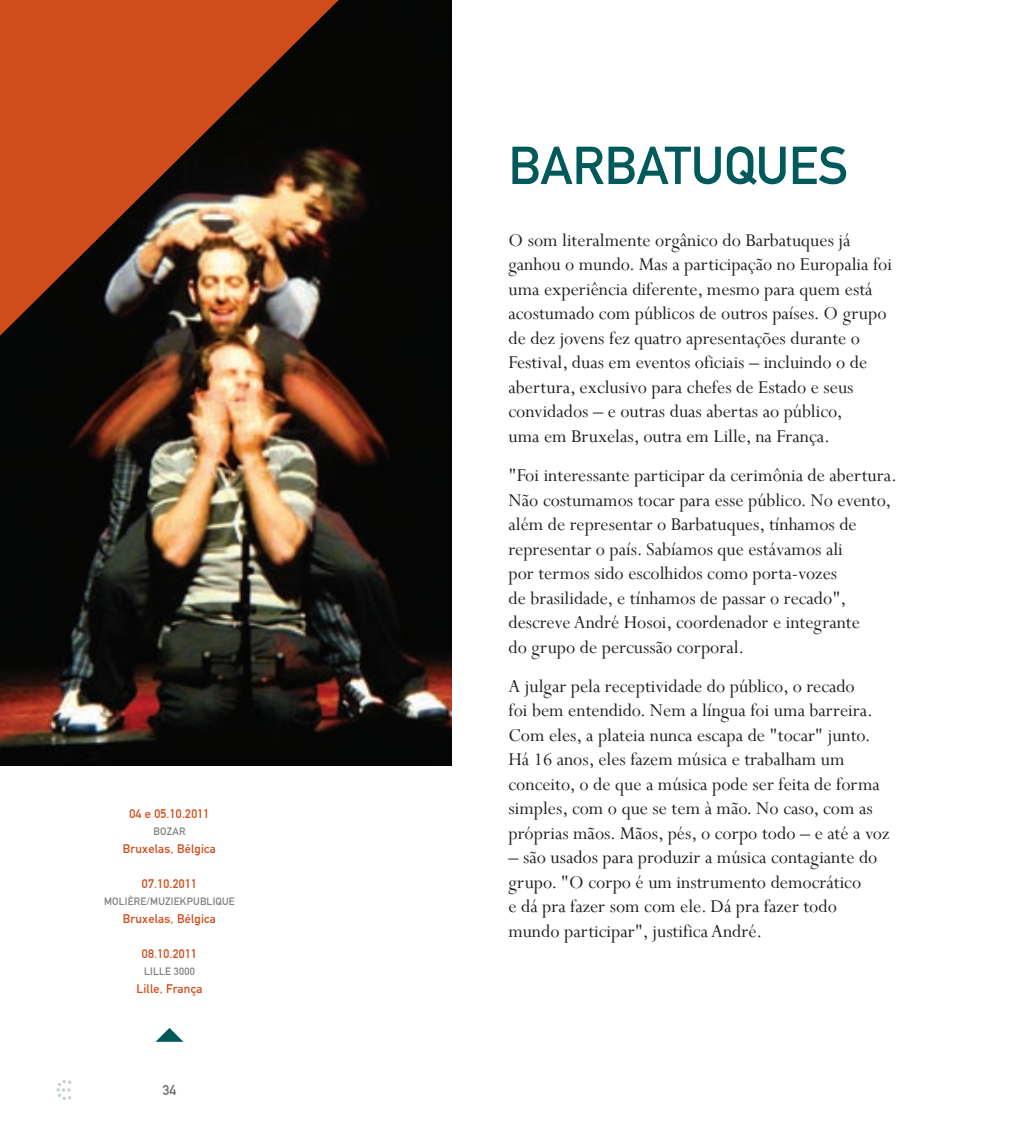
<style>
.page{position:relative;width:1017px;height:1141px;background:#fff}
.page>*{position:absolute;margin:0;border:0;box-sizing:border-box;transform-origin:0 0}
.t1{font:52.5px "DIN Mittelschrift";color:#00595a}
.t2{font:20.12px/24.5px "Perpetua";color:#231f20}
.t3{font:14px "DIN Mittelschrift";color:#6c6d70}
.t4{font:12.25px "DIN Mittelschrift";letter-spacing:.02em;color:#d04d1b}
.t5{font:10.5px "DIN Mittelschrift";letter-spacing:.02em;color:#808285}
</style>
<div class="page">
<svg style="left:56px;top:1080px;width:15px;height:20px"></svg>
<img style="left:0;top:0;width:452px;height:765px">
<img style="left:0;top:0;width:364px;height:360px">
<svg style="left:156px;top:1028px;width:27px;height:14px"></svg>
<p class="t4" style="left:129px;top:806px;width:82px">04 e 05.10.2011</p>
<p class="t5" style="left:153px;top:825px;width:33px">BOZAR</p>
<p class="t4" style="left:123px;top:841px;width:95px">Bruxelas, Bélgica</p>
<p class="t4" style="left:142px;top:876px;width:57px">07.10.2011</p>
<p class="t5" style="left:104px;top:895px;width:62px">Moli ère/Muziekpublique</p>
<p class="t4" style="left:123px;top:911px;width:95px">Bruxelas, Bélgica</p>
<p class="t4" style="left:142px;top:946px;width:57px">08.10.2011</p>
<p class="t5" style="left:144px;top:965px;width:12px">Lille</p>
<p class="t5" style="left:174px;top:965px;width:22px">3000</p>
<p class="t4" style="left:136px;top:981px;width:68px">Lille, França</p>
<p class="t3" style="left:163px;top:1082px;width:15px">34</p>
<h1 class="t1" style="left:508px;top:135px;width:64px">Barbatuques</h1>
<p class="t2" style="left:508px;top:227px;width:385px">O som literalmente orgânico do Barbatuques já ganhou o mundo. Mas a participação no Europalia foi uma experiência diferente, mesmo para quem está acostumado com públicos de outros países. O grupo de dez jovens fez quatro apresentações durante o Festival, duas em eventos oficiais – incluindo o de abertura, exclusivo para chefes de Estado e seus convidados – e outras duas abertas ao público,<br>uma em Bruxelas, outra em Lille, na França.</p>
<p class="t2" style="left:508px;top:463px;width:390px">"Foi interessante participar da cerimônia de abertura.<br>Não costumamos tocar para esse público. No evento, além de representar o Barbatuques, tínhamos de representar o país. Sabíamos que estávamos ali<br>por termos sido escolhidos como porta-vozes<br>de brasilidade, e tínhamos de passar o recado", descreve André Hosoi, coordenador e integrante<br>do grupo de percussão corporal.</p>
<p class="t2" style="left:508px;top:673px;width:383px">A julgar pela receptividade do público, o recado<br>foi bem entendido. Nem a língua foi uma barreira.<br>Com eles, a plateia nunca escapa de "tocar" junto.<br>Há 16 anos, eles fazem música e trabalham um conceito, o de que a música pode ser feita de forma simples, com o que se tem à mão. No caso, com as próprias mãos. Mãos, pés, o corpo todo – e até a voz</p>
<p class="t2" style="left:508px;top:845px;width:370px">– são usados para produzir a música contagiante do grupo. "O corpo é um instrumento democrático<br>e dá pra fazer som com ele. Dá pra fazer todo mundo participar", justifica André.</p>
</div>
